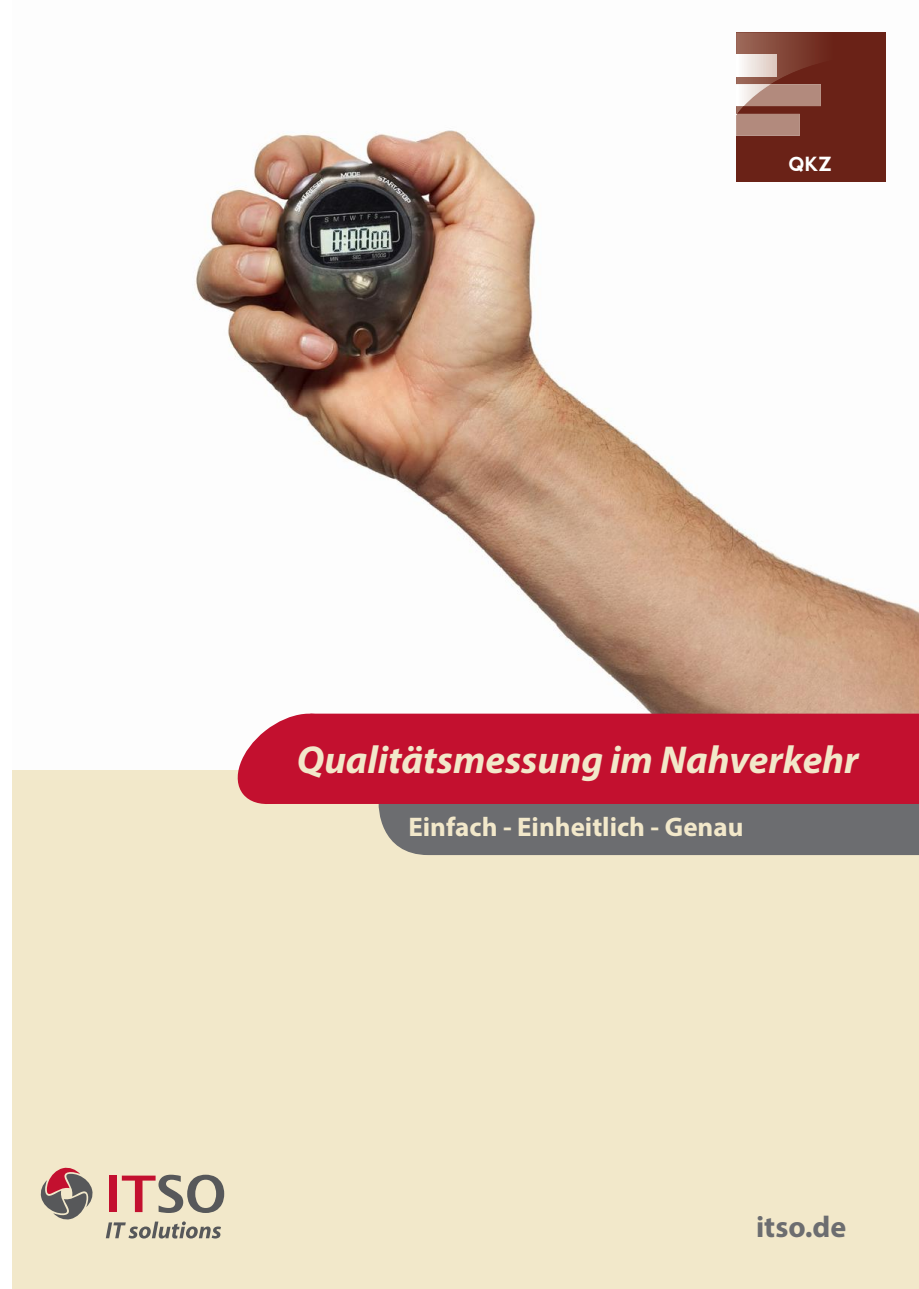
<style>
.page{position:relative;width:919px;height:1289px;background:#fff}
.page>*{position:absolute;margin:0;border:0;box-sizing:border-box;transform-origin:0 0}
.t1{font:italic 700 39px "Myriad Pro";color:#f2e8ca}
.t2{font:700 30px "Myriad Pro";color:#6c6d70}
.Absatzformat_1{font:700 27px "Myriad Pro";color:#f2e8ca}
.t3{font:700 19.5px "nevis";color:#fff}
</style>
<div class="page">
<img style="left:195px;top:32px;width:723px;height:681px">
<div style="left:13px;top:770px;width:905px;height:518px;background:#f2e8ca"></div>
<div style="left:378px;top:804px;width:540px;height:51px;background:#6c6d70"></div>
<div style="left:346px;top:713px;width:572px;height:91px;background:#c3102f"></div>
<svg style="left:230px;top:708px;width:116px;height:96px"></svg>
<svg style="left:41px;top:1167px;width:51px;height:52px"></svg>
<div style="left:109px;top:1175px;width:8px;height:36px;background:#c3102f"></div>
<svg style="left:122px;top:1174px;width:102px;height:38px"></svg>
<svg style="left:106px;top:1221px;width:115px;height:17px"></svg>
<div style="left:736px;top:32px;width:149px;height:149px;background:#6a2217"></div>
<svg style="left:736px;top:32px;width:85px;height:104px"></svg>
<p class="t3" style="left:788px;top:153px;width:45px">QKZ</p>
<p class="t1" style="left:297px;top:735px;width:563px">Qualitätsmessung im Nahverkehr</p>
<p class="Absatzformat_1" style="left:408px;top:809px;width:336px">Einfach - Einheitlich - Genau</p>
<p class="t2" style="left:756px;top:1207px;width:92px">itso.de</p>
</div>
